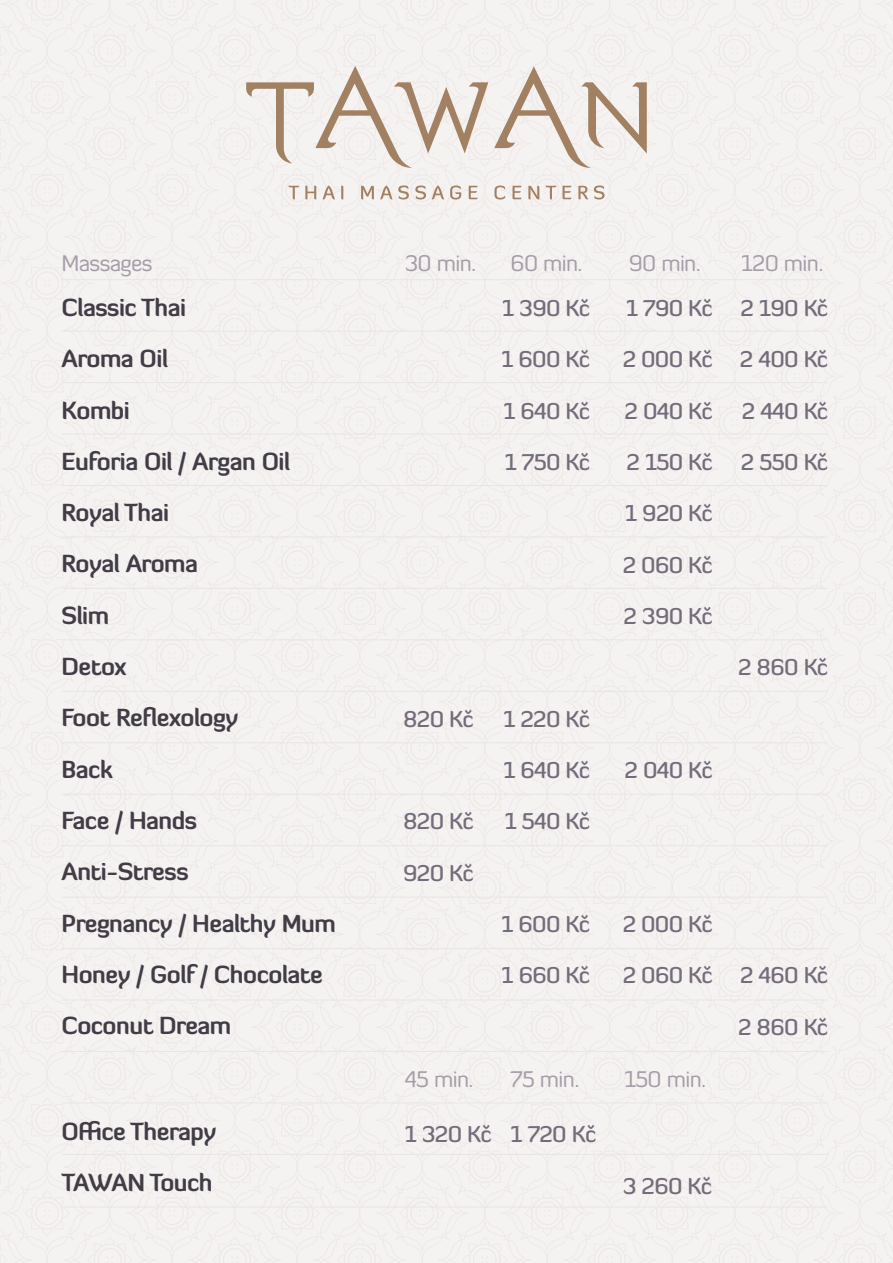
<style>
.page{position:relative;width:893px;height:1263px;background:#f5f2f2}
.page>*{position:absolute;margin:0;border:0;box-sizing:border-box;transform-origin:0 0}
.t1{font:700 24px/51.3px "Diavlo";letter-spacing:-.02em;color:#413c46}
.t2{font:500 22.5px "Diavlo";letter-spacing:-.03em;color:#756c7b}
.t3{font:22.5px "Diavlo";letter-spacing:-.03em;color:#a59da8}
</style>
<div class="page">
<svg style="left:288px;top:185px;width:11px;height:14px"></svg>
<svg style="left:305px;top:186px;width:11px;height:13px"></svg>
<svg style="left:322px;top:185px;width:13px;height:14px"></svg>
<svg style="left:341px;top:186px;width:2px;height:13px"></svg>
<svg style="left:361px;top:186px;width:13px;height:13px"></svg>
<svg style="left:380px;top:185px;width:29px;height:14px"></svg>
<svg style="left:415px;top:185px;width:11px;height:14px"></svg>
<svg style="left:432px;top:185px;width:12px;height:14px"></svg>
<svg style="left:450px;top:186px;width:11px;height:14px"></svg>
<svg style="left:469px;top:186px;width:9px;height:13px"></svg>
<svg style="left:495px;top:186px;width:10px;height:14px"></svg>
<svg style="left:512px;top:186px;width:9px;height:13px"></svg>
<svg style="left:528px;top:186px;width:11px;height:13px"></svg>
<svg style="left:546px;top:185px;width:10px;height:14px"></svg>
<svg style="left:563px;top:186px;width:8px;height:13px"></svg>
<svg style="left:578px;top:186px;width:10px;height:13px"></svg>
<svg style="left:594px;top:185px;width:10px;height:14px"></svg>
<svg style="left:246px;top:66px;width:401px;height:102px"></svg>
<hr style="left:62px;top:279px;width:766px;height:1px;background:#e9e5e4">
<hr style="left:62px;top:331px;width:766px;height:1px;background:#e9e5e4">
<hr style="left:62px;top:382px;width:766px;height:1px;background:#e9e5e4">
<hr style="left:62px;top:434px;width:766px;height:1px;background:#e9e5e4">
<hr style="left:62px;top:485px;width:766px;height:1px;background:#e9e5e4">
<hr style="left:62px;top:537px;width:766px;height:1px;background:#e9e5e4">
<hr style="left:62px;top:588px;width:766px;height:1px;background:#e9e5e4">
<hr style="left:62px;top:640px;width:766px;height:1px;background:#e9e5e4">
<hr style="left:62px;top:691px;width:766px;height:1px;background:#e9e5e4">
<hr style="left:62px;top:742px;width:766px;height:1px;background:#e9e5e4">
<hr style="left:62px;top:794px;width:766px;height:1px;background:#e9e5e4">
<hr style="left:62px;top:845px;width:766px;height:1px;background:#e9e5e4">
<hr style="left:62px;top:897px;width:766px;height:1px;background:#e9e5e4">
<hr style="left:62px;top:948px;width:766px;height:1px;background:#e9e5e4">
<hr style="left:62px;top:1000px;width:766px;height:1px;background:#e9e5e4">
<hr style="left:62px;top:1051px;width:766px;height:1px;background:#e9e5e4">
<hr style="left:62px;top:1103px;width:766px;height:1px;background:#e9e5e4">
<hr style="left:62px;top:1154px;width:766px;height:1px;background:#e9e5e4">
<hr style="left:62px;top:1207px;width:766px;height:1px;background:#e9e5e4">
<p class="t3" style="left:61px;top:249px;width:93px">Massages</p>
<p class="t1" style="left:61px;top:281px;width:276px">Classic Thai<br>Aroma Oil<br>Kombi<br>Euforia Oil / Argan Oil<br>Royal Thai<br>Royal Aroma<br>Slim<br>Detox<br>Foot Reflexology<br>Back<br>Face / Hands<br>Anti-Stress<br>Pregnancy / Healthy Mum<br>Honey / Golf / Chocolate<br>Coconut Dream</p>
<p class="t1" style="left:61px;top:1105px;width:156px">Office Therapy<br>TAWAN Touch</p>
<p class="t3" style="left:405px;top:249px;width:73px">30 min.</p>
<p class="t3" style="left:511px;top:249px;width:74px">60 min.</p>
<p class="t3" style="left:629px;top:249px;width:74px">90 min.</p>
<p class="t3" style="left:741px;top:249px;width:84px">120 min.</p>
<p class="t2" style="left:502px;top:294px;width:89px">1 390 Kč</p>
<p class="t2" style="left:501px;top:345px;width:90px">1 600 Kč</p>
<p class="t2" style="left:503px;top:396px;width:88px">1 640 Kč</p>
<p class="t2" style="left:505px;top:448px;width:87px">1 750 Kč</p>
<p class="t2" style="left:403px;top:704px;width:72px">820 Kč</p>
<p class="t2" style="left:403px;top:807px;width:72px">820 Kč</p>
<p class="t2" style="left:403px;top:858px;width:72px">920 Kč</p>
<p class="t2" style="left:503px;top:704px;width:88px">1 220 Kč</p>
<p class="t2" style="left:503px;top:756px;width:88px">1 640 Kč</p>
<p class="t2" style="left:505px;top:807px;width:87px">1 540 Kč</p>
<p class="t2" style="left:501px;top:910px;width:90px">1 600 Kč</p>
<p class="t2" style="left:502px;top:961px;width:90px">1 660 Kč</p>
<p class="t2" style="left:626px;top:294px;width:88px">1 790 Kč</p>
<p class="t2" style="left:623px;top:345px;width:92px">2 000 Kč</p>
<p class="t2" style="left:625px;top:396px;width:90px">2 040 Kč</p>
<p class="t2" style="left:627px;top:448px;width:88px">2 150 Kč</p>
<p class="t2" style="left:625px;top:499px;width:89px">1 920 Kč</p>
<p class="t2" style="left:623px;top:550px;width:92px">2 060 Kč</p>
<p class="t2" style="left:624px;top:602px;width:91px">2 390 Kč</p>
<p class="t2" style="left:625px;top:756px;width:90px">2 040 Kč</p>
<p class="t2" style="left:623px;top:910px;width:92px">2 000 Kč</p>
<p class="t2" style="left:623px;top:961px;width:92px">2 060 Kč</p>
<p class="t3" style="left:405px;top:1065px;width:70px">45 min.</p>
<p class="t3" style="left:511px;top:1065px;width:70px">75 min.</p>
<p class="t3" style="left:624px;top:1065px;width:84px">150 min.</p>
<p class="t2" style="left:405px;top:1120px;width:193px">1 320 Kč 1 720 Kč</p>
<p class="t2" style="left:623px;top:1171px;width:91px">3 260 Kč</p>
<p class="t2" style="left:741px;top:294px;width:89px">2 190 Kč</p>
<p class="t2" style="left:740px;top:345px;width:90px">2 400 Kč</p>
<p class="t2" style="left:742px;top:397px;width:88px">2 440 Kč</p>
<p class="t2" style="left:741px;top:448px;width:89px">2 550 Kč</p>
<p class="t2" style="left:738px;top:653px;width:92px">2 860 Kč</p>
<p class="t2" style="left:740px;top:961px;width:90px">2 460 Kč</p>
<p class="t2" style="left:738px;top:1012px;width:92px">2 860 Kč</p>
</div>
